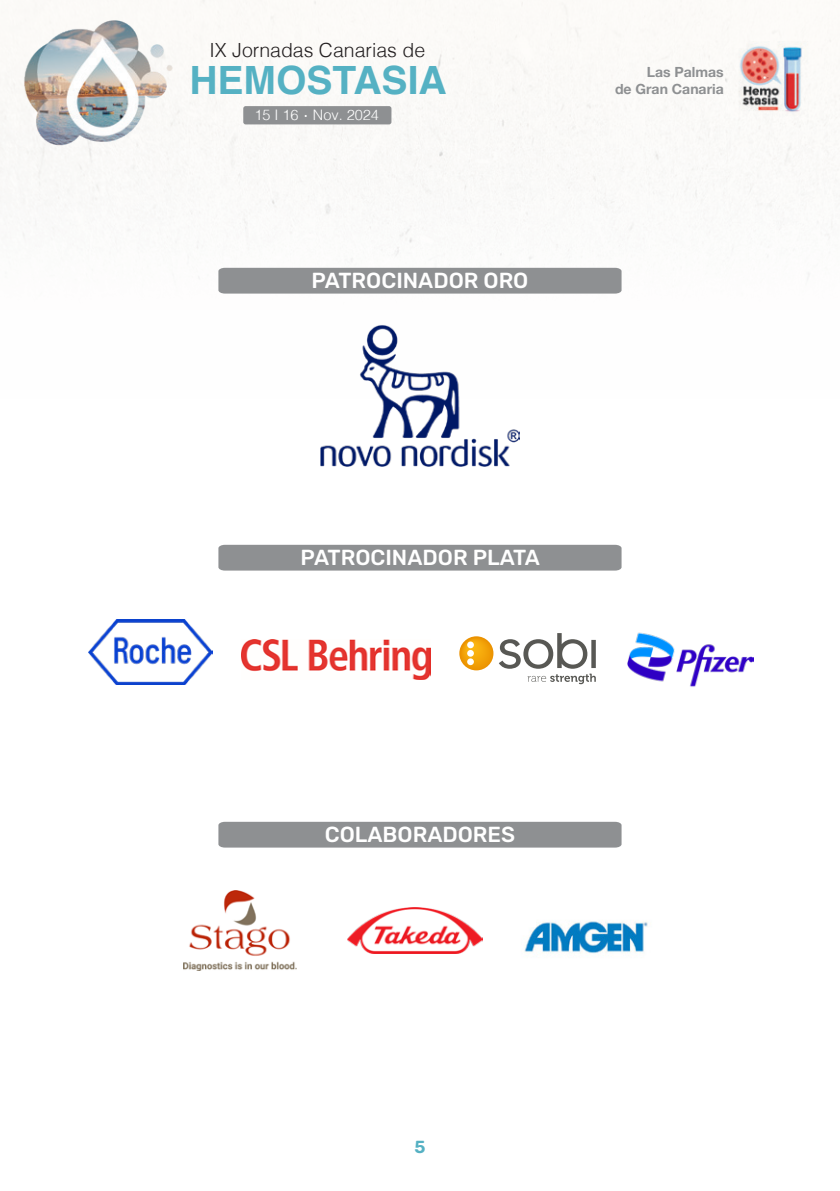
<style>
.page{position:relative;width:840px;height:1191px;background:#fff}
.page>*{position:absolute;margin:0;border:0;box-sizing:border-box;transform-origin:0 0}
.t1{font:700 39px "Helvetica";color:#55b1c3}
.t2{font:500 21.8px "Rubik";color:#fff}
.t3{font:300 19.4px "Helvetica";color:#231f20}
.t4{font:600 17.4px "Rubik";color:#55b1c3}
.t5{font:300 14.4px "Helvetica";color:#fff}
.t6{font:700 14px/16.8px "Helvetica Neue";color:#8e9092;text-align:right}
</style>
<div class="page">
<div style="left:0;top:0;width:839px;height:398px;background:#fcfbf9"></div>
<img style="left:24px;top:20px;width:155px;height:148px">
<div style="left:243px;top:106px;width:148px;height:18px;background:#8e9092;border-radius:2px"></div>
<img style="left:739px;top:46px;width:63px;height:66px">
<div style="left:218px;top:268px;width:403px;height:25px;background:#8e9092"></div>
<div style="left:218px;top:545px;width:403px;height:25px;background:#8e9092"></div>
<div style="left:218px;top:822px;width:403px;height:25px;background:#8e9092"></div>
<img style="left:320px;top:325px;width:199px;height:141px">
<img style="left:89px;top:620px;width:124px;height:64px">
<img style="left:241px;top:640px;width:189px;height:39px">
<svg style="left:459px;top:633px;width:136px;height:51px"></svg>
<img style="left:183px;top:890px;width:113px;height:80px">
<img style="left:347px;top:907px;width:135px;height:46px">
<img style="left:524px;top:920px;width:124px;height:34px">
<img style="left:627px;top:632px;width:126px;height:55px">
<p class="t3" style="left:209px;top:38px;width:217px">IX Jornadas Canarias de</p>
<h1 class="t1" style="left:189px;top:48px;width:258px">HEMOSTASIA</h1>
<p class="t5" style="left:254px;top:106px;width:126px">15 I 16 <sup>.</sup> Nov. 2024</p>
<p class="t2" style="left:311px;top:268px;width:218px">PATROCINADOR ORO</p>
<p class="t6" style="left:614px;top:64px;width:110px">Las Palmas<br>de Gran Canaria</p>
<p class="t2" style="left:300px;top:545px;width:240px">PATROCINADOR PLATA</p>
<p class="t2" style="left:324px;top:822px;width:192px">COLABORADORES</p>
<p class="t4" style="left:414px;top:1137px;width:13px">5</p>
</div>
